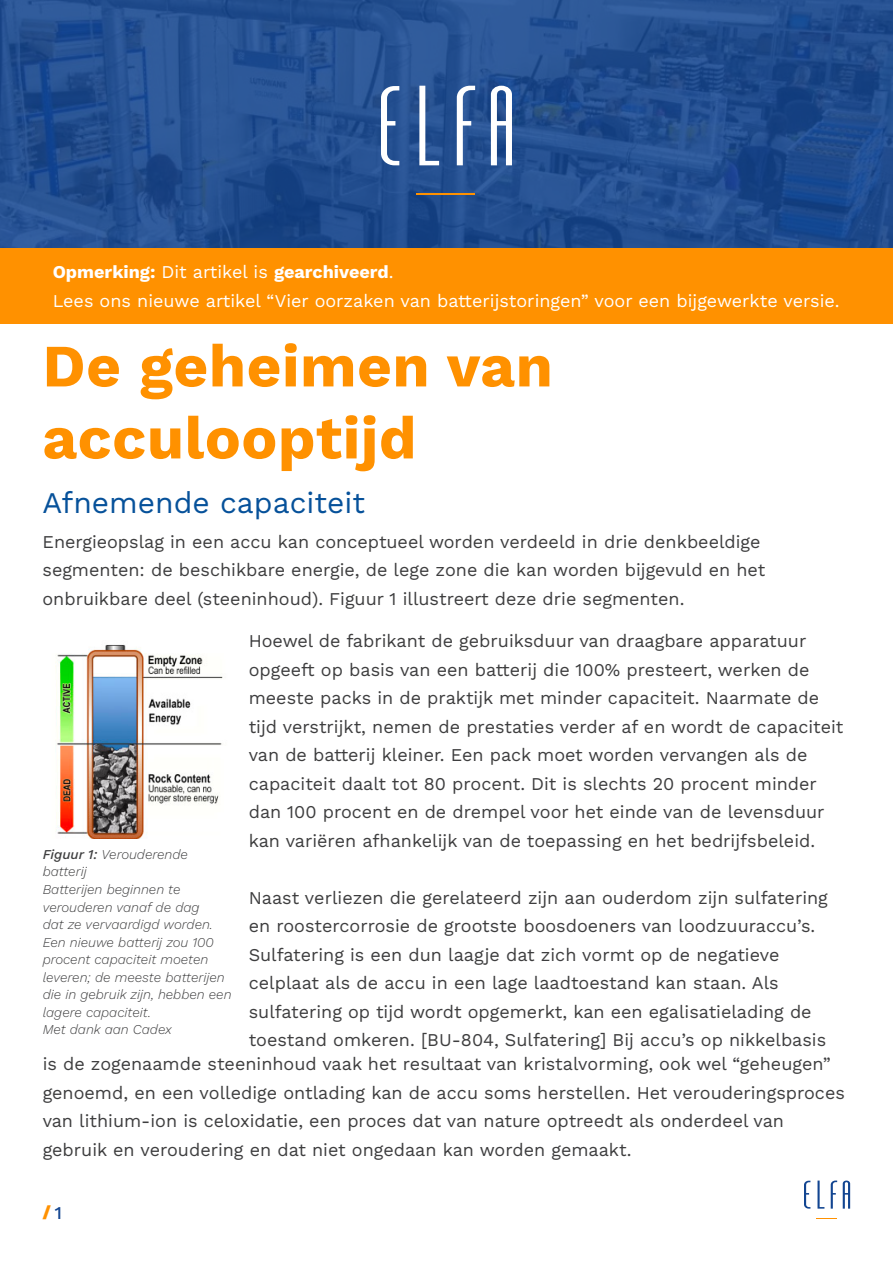
<style>
.page{position:relative;width:893px;height:1263px;background:#fff}
.page>*{position:absolute;margin:0;border:0;box-sizing:border-box;transform-origin:0 0}
.t1{font:700 60px "Work Sans";letter-spacing:.01em;color:#ff9100}
.t2{font:30px "Work Sans";color:#06519a}
.Lopende_tekst_zwart{font:18px/28.5px "Work Sans";color:#3e3e3f}
.Lopende_tekst_zwart-2{font:18px "Work Sans";color:#fff}
.Lopende_tekst_zwart-3{font:700 18px "Work Sans";color:#fff}
.t3{font:800 18px "Work Sans";color:#ff9100}
.Lopende_tekst_zwart-4{font:italic 300 13.5px/17.5px "Work Sans";color:#3e3e3f}
.s1{font-weight:400}
.s2{font-weight:500}
.s3{font-weight:500;color:#124591}
</style>
<div class="page">
<svg style="left:804px;top:1181px;width:6px;height:27px"></svg>
<svg style="left:831px;top:1180px;width:6px;height:28px"></svg>
<svg style="left:843px;top:1180px;width:7px;height:28px"></svg>
<svg style="left:817px;top:1180px;width:7px;height:28px"></svg>
<svg style="left:817px;top:1218px;width:20px;height:1px"></svg>
<svg style="left:0;top:0;width:893px;height:249px;fill:#244f90"></svg>
<svg style="left:381px;top:86px;width:18px;height:79px"></svg>
<svg style="left:457px;top:86px;width:18px;height:79px"></svg>
<svg style="left:491px;top:86px;width:21px;height:79px"></svg>
<svg style="left:419px;top:86px;width:20px;height:79px"></svg>
<hr style="left:417px;top:193px;width:58px;height:2px;background:#ff9100">
<img style="left:55px;top:644px;width:168px;height:195px">
<div style="left:0;top:249px;width:893px;height:75px;background:#ff9100"></div>
<p class="Lopende_tekst_zwart-3" style="left:53px;top:258px;width:342px">Opmerking: <span class="s1">Dit artikel is</span> gearchiveerd<span class="s1">.</span></p>
<p class="Lopende_tekst_zwart-2" style="left:53px;top:287px;width:788px">Lees ons nieuwe artikel “Vier oorzaken van batterijstoringen” voor een bijgewerkte versie.</p>
<p class="t1" style="left:43px;top:320px;width:512px">De geheimen van</p>
<p class="t1" style="left:43px;top:392px;width:375px">acculooptijd</p>
<p class="t2" style="left:43px;top:480px;width:324px">Afnemende capaciteit</p>
<p class="Lopende_tekst_zwart" style="left:43px;top:526px;width:724px">Energieopslag in een accu kan conceptueel worden verdeeld in drie denkbeeldige segmenten: de beschikbare energie, de lege zone die kan worden bijgevuld en het onbruikbare deel (steeninhoud). Figuur 1 illustreert deze drie segmenten.</p>
<p class="Lopende_tekst_zwart" style="left:249px;top:626px;width:596px">Hoewel de fabrikant de gebruiksduur van draagbare apparatuur opgeeft op basis van een batterij die 100% presteert, werken de meeste packs in de praktijk met minder capaciteit. Naarmate de tijd verstrijkt, nemen de prestaties verder af en wordt de capaciteit van de batterij kleiner. Een pack moet worden vervangen als de capaciteit daalt tot 80 procent. Dit is slechts 20 procent minder dan 100 procent en de drempel voor het einde van de levensduur kan variëren afhankelijk van de toepassing en het bedrijfsbeleid.</p>
<p class="Lopende_tekst_zwart" style="left:249px;top:882px;width:581px">Naast verliezen die gerelateerd zijn aan ouderdom zijn sulfatering en roostercorrosie de grootste boosdoeners van loodzuuraccu’s.<br>Sulfatering is een dun laagje dat zich vormt op de negatieve celplaat als de accu in een lage laadtoestand kan staan. Als sulfatering op tijd wordt opgemerkt, kan een egalisatielading de toestand omkeren. [BU-804, Sulfatering] Bij accu’s op nikkelbasis</p>
<p class="Lopende_tekst_zwart-4" style="left:43px;top:845px;width:147px"><span class="s2">Figuur 1:</span> Verouderende batterij</p>
<p class="Lopende_tekst_zwart-4" style="left:43px;top:880px;width:190px">Batterijen beginnen te verouderen vanaf de dag<br>dat ze vervaardigd worden.<br>Een nieuwe batterij zou 100 procent capaciteit moeten leveren; de meeste batterijen die in gebruik zijn, hebben een lagere capaciteit.</p>
<p class="Lopende_tekst_zwart-4" style="left:43px;top:1020px;width:131px">Met dank aan Cadex</p>
<p class="Lopende_tekst_zwart" style="left:43px;top:1049px;width:804px">is de zogenaamde steeninhoud vaak het resultaat van kristalvorming, ook wel “geheugen” genoemd, en een volledige ontlading kan de accu soms herstellen. Het verouderingsproces van lithium-ion is celoxidatie, een proces dat van nature optreedt als onderdeel van gebruik en veroudering en dat niet ongedaan kan worden gemaakt.</p>
<p class="t3" style="left:43px;top:1198px;width:21px">/<span class="s3">1</span></p>
</div>
